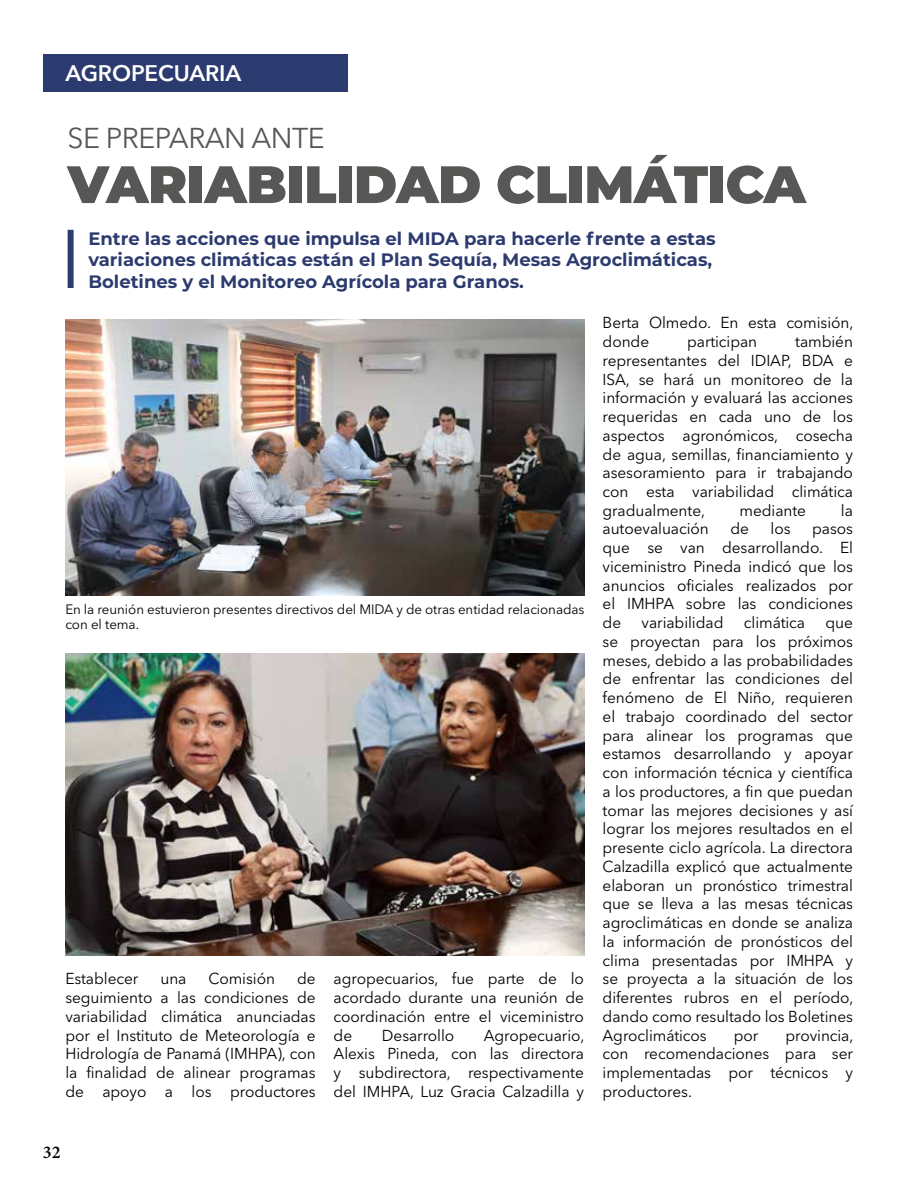
<style>
.page{position:relative;width:918px;height:1188px;background:#fff}
.page>*{position:absolute;margin:0;border:0;box-sizing:border-box;transform-origin:0 0}
.t1{font:900 52.5px "Montserrat";letter-spacing:-.01em;color:#575756}
.t2{font:28.5px "Avenir Next LT Pro";letter-spacing:-.02em;color:#575756}
.t3{font:600 22.5px "Avenir Next";letter-spacing:-.005em;color:#fff}
.t4{font:700 18px/21.6px "Montserrat";color:#2c3b6f}
.t5{font:600 18px "Minion Pro";color:#000}
.t6{font:15.75px/18.8px "Avenir Next LT Pro";letter-spacing:-.005em;color:#000;text-align:justify}
.t7{font:13.5px/15px "Avenir Next LT Pro";letter-spacing:-.005em;color:#000}
</style>
<div class="page">
<div style="left:43px;top:54px;width:305px;height:38px;background:#2c3b6f"></div>
<img style="left:65px;top:654px;width:520px;height:302px">
<img style="left:66px;top:320px;width:519px;height:276px">
<div style="left:68px;top:230px;width:6px;height:58px;background:#2c3b6f"></div>
<h3 class="t3" style="left:65px;top:53px;width:178px">AGROPECUARIA</h3>
<h2 class="t2" style="left:68px;top:121px;width:259px">SE PREPARAN ANTE</h2>
<h1 class="t1" style="left:68px;top:145px;width:740px">VARIABILIDAD CLIMÁTICA</h1>
<p class="t4" style="left:88px;top:226px;width:629px">Entre las acciones que impulsa el MIDA para hacerle frente a estas variaciones climáticas están el Plan Sequía, Mesas Agroclimáticas,<br>Boletines y el Monitoreo Agrícola para Granos.</p>
<p class="t7" style="left:65px;top:602px;width:521px">En la reunión estuvieron presentes directivos del MIDA y de otras entidad relacionadas con el tema.</p>
<p class="t6" style="left:65px;top:970px;width:252px;text-indent:232px">de seguimiento a las condiciones de variabilidad climática anunciadas por el Instituto de Meteorología e Hidrología de Panamá (IMHPA), con la finalidad de alinear programas de apoyo a los productores</p>
<p class="t6" style="left:334px;top:970px;width:252px">agropecuarios, fue parte de lo acordado durante una reunión de coordinación entre el viceministro de</p>
<p class="t6" style="left:65px;top:970px;width:75px">Establecer</p>
<p class="t6" style="left:160px;top:970px;width:28px">una</p>
<p class="t6" style="left:209px;top:970px;width:68px">Comisión</p>
<p class="t6" style="left:382px;top:1026px;width:74px">Desarrollo</p>
<p class="t6" style="left:334px;top:1026px;width:252px;text-indent:150px">Agropecuario, Alexis Pineda, con las directora y subdirectora, respectivamente del IMHPA, Luz Gracia Calzadilla y</p>
<p class="t5" style="left:43px;top:1140px;width:19px">32</p>
<p class="t6" style="left:603px;top:313px;width:252px">Berta Olmedo. En esta comisión, donde</p>
<p class="t6" style="left:603px;top:332px;width:252px;text-indent:193px">también representantes del IDIAP, BDA e ISA, se hará un monitoreo de la información y evaluará las acciones requeridas en cada uno de los aspectos agronómicos, cosecha de agua, semillas, financiamiento y asesoramiento para ir trabajando con esta variabilidad climática gradualmente,</p>
<p class="t6" style="left:687px;top:332px;width:72px">participan</p>
<p class="t6" style="left:740px;top:501px;width:68px">mediante</p>
<p class="t6" style="left:841px;top:501px;width:14px">la</p>
<p class="t6" style="left:603px;top:520px;width:108px">autoevaluación</p>
<p class="t6" style="left:730px;top:520px;width:20px">de</p>
<p class="t6" style="left:771px;top:520px;width:22px">los</p>
<p class="t6" style="left:603px;top:520px;width:252px;text-indent:210px">pasos que se van desarrollando. El viceministro Pineda indicó que los anuncios oficiales realizados por el IMHPA sobre las condiciones de</p>
<p class="t6" style="left:642px;top:613px;width:83px">variabilidad</p>
<p class="t6" style="left:744px;top:613px;width:63px">climática</p>
<p class="t6" style="left:603px;top:613px;width:252px;text-indent:223px">que se proyectan para los próximos meses, debido a las probabilidades de enfrentar las condiciones del fenómeno de El Niño, requieren el trabajo coordinado del sector para alinear los programas que estamos desarrollando y apoyar con información técnica y científica a los productores, a fin que puedan tomar las mejores decisiones y así lograr los mejores resultados en el presente ciclo agrícola. La directora Calzadilla explicó que actualmente elaboran un pronóstico trimestral que se lleva a las mesas técnicas agroclimáticas en donde se analiza la información de pronósticos del clima presentadas por IMHPA y se proyecta a la situación de los diferentes rubros en el período, dando como resultado los Boletines Agroclimáticos</p>
<p class="t6" style="left:603px;top:1026px;width:252px;text-indent:183px">provincia, con recomendaciones para ser implementadas por técnicos y productores.</p>
<p class="t6" style="left:734px;top:1026px;width:26px">por</p>
</div>
